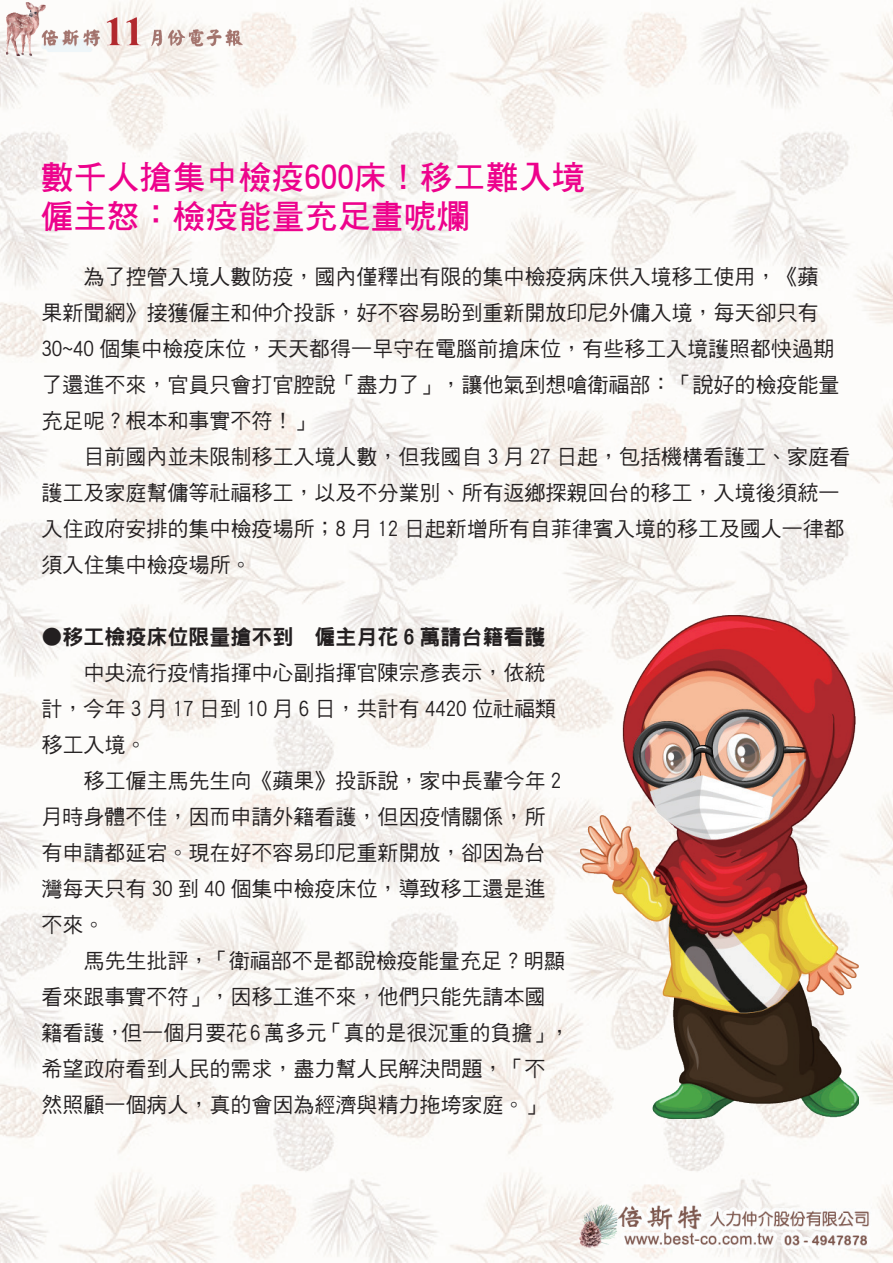
<style>
.page{position:relative;width:893px;height:1263px;background:#fff}
.page>*{position:absolute;margin:0;border:0;box-sizing:border-box;transform-origin:0 0}
.t1{font:33px/39.6px "DF Hei W7 WIN BF";color:#ed028c}
.t2{font:21px/36px "DF Hei W5 WIN BF";color:#231f20}
.t3{font:21px "DFN Hei W9 WIN BF";color:#231f20}
</style>
<div class="page">
<img style="left:0;top:0;width:893px;height:1263px">
<img style="left:579px;top:1202px;width:293px;height:46px">
<img style="left:7px;top:2px;width:235px;height:68px">
<img style="left:580px;top:615px;width:278px;height:503px">
<h1 class="t1" style="left:40px;top:157px;width:546px">數千人搶集中檢疫600床！移工難入境僱主怒：檢疫能量充足畫唬爛</h1>
<p class="t2" style="left:41px;top:258px;width:800px;text-indent:42px">為了控管入境人數防疫，國內僅釋出有限的集中檢疫病床供入境移工使用，《蘋果新聞網》接獲僱主和仲介投訴，好不容易盼到重新開放印尼外傭入境，每天卻只有30~40 個集中檢疫床位，天天都得一早守在電腦前搶床位，有些移工入境護照都快過期了還進不來，官員只會打官腔說「盡力了」，讓他氣到想嗆衛福部：「說好的檢疫能量充足呢？根本和事實不符！」</p>
<p class="t2" style="left:41px;top:438px;width:810px;text-indent:42px">目前國內並未限制移工入境人數，但我國自 3 月 27 日起，包括機構看護工、家庭看護工及家庭幫傭等社福移工，以及不分業別、所有返鄉探親回台的移工，入境後須統一入住政府安排的集中檢疫場所；8 月 12 日起新增所有自菲律賓入境的移工及國人一律都須入住集中檢疫場所。</p>
<p class="t3" style="left:41px;top:626px;width:505px">●移工檢疫床位限量搶不到　僱主月花 6 萬請台籍看護</p>
<p class="t2" style="left:41px;top:654px;width:516px;text-indent:42px">中央流行疫情指揮中心副指揮官陳宗彥表示，依統計，今年 3 月 17 日到 10 月 6 日，共計有 4420 位社福類移工入境。</p>
<p class="t2" style="left:41px;top:762px;width:521px;text-indent:42px">移工僱主馬先生向《蘋果》投訴說，家中長輩今年 2月時身體不佳，因而申請外籍看護，但因疫情關係，所有申請都延宕。現在好不容易印尼重新開放，卻因為台灣每天只有 30 到 40 個集中檢疫床位，導致移工還是進不來。</p>
<p class="t2" style="left:41px;top:942px;width:530px;text-indent:42px">馬先生批評，「衛福部不是都說檢疫能量充足？明顯看來跟事實不符」，因移工進不來，他們只能先請本國籍看護，但一個月要花 6萬多元「真的是很沉重的負擔」，希望政府看到人民的需求，盡力幫人民解決問題，「不然照顧一個病人，真的會因為經濟與精力拖垮家庭。」</p>
</div>
